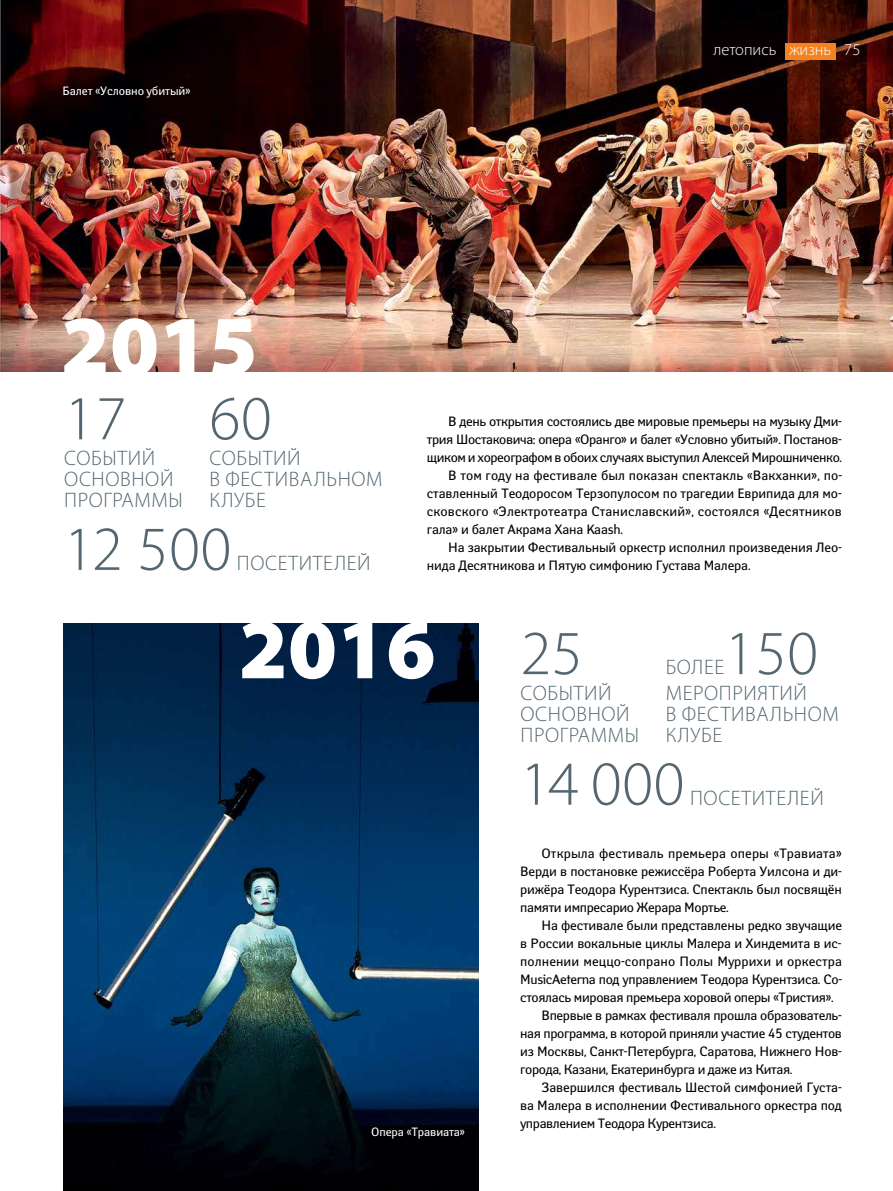
<style>
.page{position:relative;width:893px;height:1191px;background:#fff}
.page>*{position:absolute;margin:0;border:0;box-sizing:border-box;transform-origin:0 0}
.t1{font:900 85.8px "Myriad Pro";color:#fff}
.t2{font:300 63px "Myriad Pro";letter-spacing:.01em;color:#546670}
.t3{font:300 21px/21px "Myriad Pro";letter-spacing:.03em;color:#546670}
.t4{font:300 16.5px "Myriad Pro";color:#fff}
.t5{font:13.5px/18px "Yanus";letter-spacing:-.01em;color:#000;text-align:justify}
.t6{font:13.5px "Yanus";letter-spacing:-.03em;color:#000}
.t7{font:13.5px "Yanus";letter-spacing:.01em;color:#000}
.t8{font:12px "Yanus";letter-spacing:-.01em;color:#fff}
</style>
<div class="page">
<img style="left:0;top:0;width:893px;height:372px">
<img style="left:64px;top:624px;width:415px;height:567px">
<div style="left:785px;top:43px;width:50px;height:16px;background:#f58220"></div>
<p class="t8" style="left:63px;top:83px;width:129px">Балет «Условно убитый»</p>
<p class="t4" style="left:713px;top:40px;width:149px">летопись жизнь 75</p>
<h1 class="t1" style="left:61px;top:297px;width:198px">2015</h1>
<h2 class="t2" style="left:210px;top:380px;width:64px">60</h2>
<h3 class="t3" style="left:210px;top:447px;width:175px">СОБЫТИЙ<br>В ФЕСТИВАЛЬНОМ<br>КЛУБЕ</h3>
<h2 class="t2" style="left:64px;top:380px;width:64px">17</h2>
<h3 class="t3" style="left:64px;top:447px;width:120px">СОБЫТИЙ<br>ОСНОВНОЙ<br>ПРОГРАММЫ</h3>
<h2 class="t2" style="left:64px;top:511px;width:169px">12 500</h2>
<h3 class="t3" style="left:237px;top:552px;width:135px">ПОСЕТИТЕЛЕЙ</h3>
<p class="t5" style="left:448px;top:412px;width:395px">В день открытия состоялись две мировые премьеры на музыку Дми-</p>
<p class="t6" style="left:427px;top:431px;width:416px">трия Шостаковича: опера «Оранго» и балет «Условно убитый». Постанов-</p>
<p class="t6" style="left:427px;top:449px;width:417px">щиком и хореографом в обоих случаях выступил Алексей Мирошниченко.</p>
<p class="t5" style="left:448px;top:466px;width:395px">В том году на фестивале был показан спектакль «Вакханки», по-</p>
<p class="t5" style="left:427px;top:484px;width:416px">ставленный Теодоросом Терзопулосом по трагедии Еврипида для мо-</p>
<p class="t7" style="left:427px;top:503px;width:416px">сковского «Электротеатра Станиславский», состоялся «Десятников</p>
<p class="t5" style="left:427px;top:520px;width:198px">гала» и балет Акрама Хана Kaash.</p>
<p class="t5" style="left:448px;top:538px;width:395px">На закрытии Фестивальный оркестр исполнил произведения Лео-</p>
<p class="t5" style="left:427px;top:556px;width:325px">нида Десятникова и Пятую симфонию Густава Малера.</p>
<h1 class="t1" style="left:239px;top:600px;width:198px">2016</h1>
<p class="t8" style="left:371px;top:1124px;width:95px">Опера «Травиата»</p>
<h2 class="t2" style="left:520px;top:615px;width:64px">25</h2>
<h3 class="t3" style="left:520px;top:682px;width:120px">СОБЫТИЙ<br>ОСНОВНОЙ<br>ПРОГРАММЫ</h3>
<h2 class="t2" style="left:520px;top:745px;width:166px">14 000</h2>
<h2 class="t2" style="left:724px;top:615px;width:95px">150</h2>
<h3 class="t3" style="left:666px;top:682px;width:175px">МЕРОПРИЯТИЙ<br>В ФЕСТИВАЛЬНОМ<br>КЛУБЕ</h3>
<h3 class="t3" style="left:666px;top:656px;width:60px">БОЛЕЕ</h3>
<h3 class="t3" style="left:690px;top:787px;width:135px">ПОСЕТИТЕЛЕЙ</h3>
<p class="t5" style="left:520px;top:844px;width:323px;text-indent:21px">Открыла фестиваль премьера оперы «Травиата» Верди в постановке режиссёра Роберта Уилсона и ди&shy;рижёра Теодора Курентзиса. Спектакль был посвящён памяти импресарио Жерара Мортье.</p>
<p class="t5" style="left:541px;top:916px;width:302px">На фестивале были представлены редко звучащие</p>
<p class="t5" style="left:520px;top:934px;width:323px">в России вокальные циклы Малера и Хиндемита в ис-</p>
<p class="t5" style="left:520px;top:952px;width:323px">полнении меццо-сопрано Полы Муррихи и оркестра</p>
<p class="t5" style="left:520px;top:970px;width:323px">MusicAeterna под управлением Теодора Курентзиса. Со-</p>
<p class="t5" style="left:520px;top:988px;width:315px">стоялась мировая премьера хоровой оперы «Тристия».</p>
<p class="t5" style="left:541px;top:1006px;width:302px">Впервые в рамках фестиваля прошла образователь-</p>
<p class="t5" style="left:520px;top:1024px;width:323px">ная программа, в которой приняли участие 45 студентов</p>
<p class="t5" style="left:520px;top:1042px;width:323px">из Москвы, Санкт-Петербурга, Саратова, Нижнего Нов-</p>
<p class="t5" style="left:520px;top:1060px;width:274px">города, Казани, Екатеринбурга и даже из Китая.</p>
<p class="t5" style="left:541px;top:1078px;width:302px">Завершился фестиваль Шестой симфонией Густа-</p>
<p class="t5" style="left:520px;top:1096px;width:323px">ва Малера в исполнении Фестивального оркестра под</p>
<p class="t5" style="left:520px;top:1114px;width:197px">управлением Теодора Курентзиса.</p>
</div>
